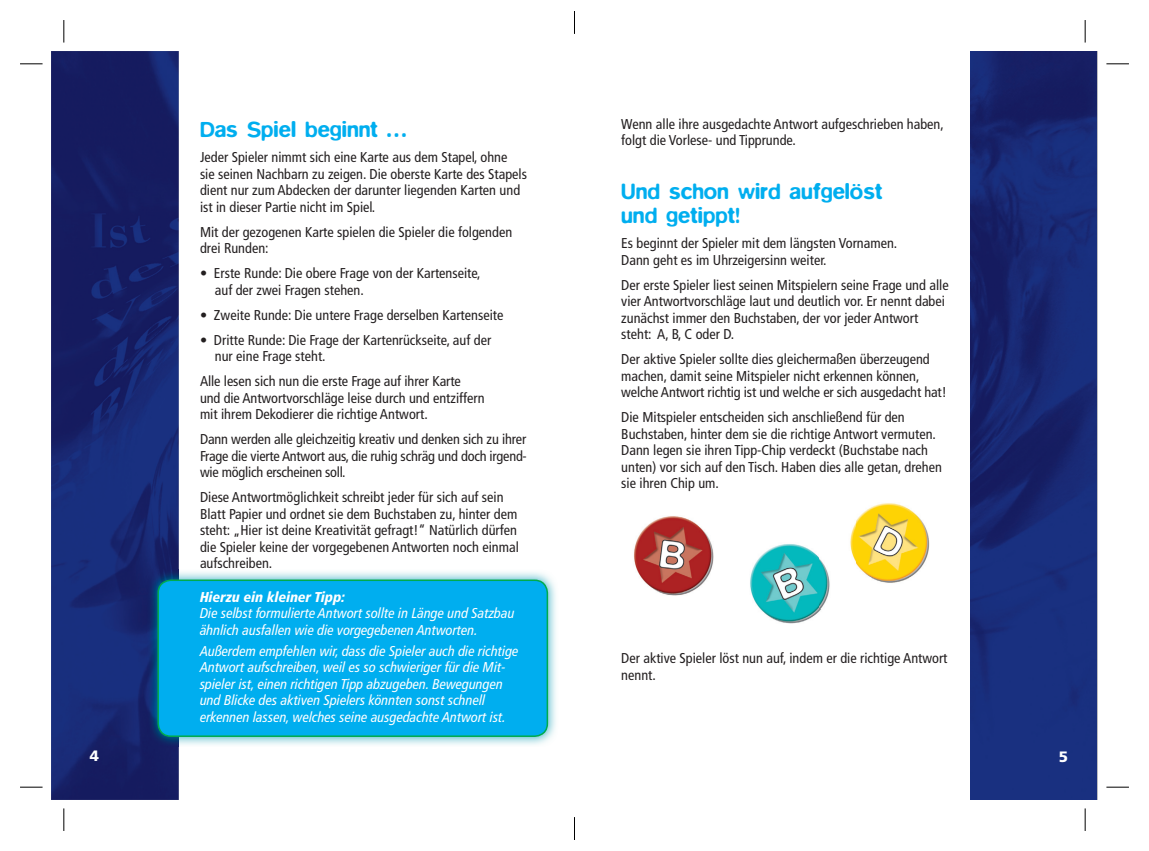
<style>
.page{position:relative;width:1149px;height:851px;background:#fff}
.page>*{position:absolute;margin:0;border:0;box-sizing:border-box;transform-origin:0 0}
.t1{font:500 22.5px/24px "Blur";color:#00aeef}
.t2{font:900 15px "Frutiger LT Pro";color:#fff}
.t3{font:condensed 14.25px/16.5px "Frutiger LT Pro";color:#231f20}
.t4{font:italic condensed 14.25px/16.5px "Frutiger LT Pro";color:#fff}
.t5{font:italic 900 condensed 14.25px "Frutiger LT Pro";color:#fff}
</style>
<div class="page">
<img style="left:51px;top:51px;width:128px;height:748px">
<img style="left:148px;top:569px;width:408px;height:177px">
<div style="left:158px;top:580px;width:389px;height:156px;background:#00aeef;border-radius:13px"></div>
<div style="left:157px;top:579px;width:391px;height:157px;border:2px solid #00ab4d;border-radius:13px"></div>
<img style="left:970px;top:51px;width:126px;height:748px">
<img style="left:750px;top:544px;width:72px;height:80px">
<img style="left:634px;top:516px;width:80px;height:80px">
<img style="left:855px;top:503px;width:75px;height:80px">
<img style="left:819px;top:524px;width:36px;height:84px">
<svg style="left:20px;top:64px;width:23px;height:1px"></svg>
<svg style="left:1106px;top:64px;width:22px;height:1px"></svg>
<svg style="left:20px;top:786px;width:23px;height:1px"></svg>
<svg style="left:1106px;top:786px;width:22px;height:1px"></svg>
<svg style="left:64px;top:20px;width:1px;height:23px"></svg>
<svg style="left:64px;top:808px;width:1px;height:22px"></svg>
<svg style="left:1084px;top:20px;width:1px;height:23px"></svg>
<svg style="left:1084px;top:808px;width:1px;height:22px"></svg>
<svg style="left:574px;top:11px;width:1px;height:23px"></svg>
<svg style="left:574px;top:817px;width:1px;height:22px"></svg>
<p class="t2" style="left:90px;top:750px;width:11px">4</p>
<h1 class="t1" style="left:200px;top:119px;width:207px">Das Spiel beginnt …</h1>
<p class="t3" style="left:200px;top:150px;width:328px">Jeder Spieler nimmt sich eine Karte aus dem Stapel, ohne<br>sie seinen Nachbarn zu zeigen. Die oberste Karte des Stapels dient nur zum Abdecken der darunter liegenden Karten und ist in dieser Partie nicht im Spiel.</p>
<p class="t3" style="left:200px;top:224px;width:313px">Mit der gezogenen Karte spielen die Spieler die folgenden drei Runden:</p>
<p class="t3" style="left:215px;top:266px;width:267px;text-indent:-15px">• Erste Runde: Die obere Frage von der Kartenseite, auf der zwei Fragen stehen.</p>
<p class="t3" style="left:200px;top:307px;width:305px">• Zweite Runde: Die untere Frage derselben Kartenseite</p>
<p class="t3" style="left:215px;top:332px;width:278px;text-indent:-15px">• Dritte Runde: Die Frage der Kartenrückseite, auf der nur eine Frage steht.</p>
<p class="t3" style="left:200px;top:374px;width:286px">Alle lesen sich nun die erste Frage auf ihrer Karte und die Antwortvorschläge leise durch und entziffern mit ihrem Dekodierer die richtige Antwort.</p>
<p class="t3" style="left:200px;top:432px;width:328px;text-align:justify">Dann werden alle gleichzeitig kreativ und denken sich zu ihrer Frage die vierte Antwort aus, die ruhig schräg und doch irgend&shy;wie möglich erscheinen soll.</p>
<p class="t3" style="left:200px;top:490px;width:320px">Diese Antwortmöglichkeit schreibt jeder für sich auf sein Blatt Papier und ordnet sie dem Buchstaben zu, hinter dem steht: „Hier ist deine Kreativität gefragt!“ Natürlich dürfen die Spieler keine der vorgegebenen Antworten noch einmal aufschreiben.</p>
<p class="t5" style="left:200px;top:591px;width:147px">Hierzu ein kleiner Tipp:</p>
<p class="t4" style="left:200px;top:606px;width:316px">Die selbst formulierte Antwort sollte in Länge und Satzbau ähnlich ausfallen wie die vorgegebenen Antworten.</p>
<p class="t4" style="left:200px;top:643px;width:320px">Außerdem empfehlen wir, dass die Spieler auch die richtige Antwort aufschreiben, weil es so schwieriger für die Mit&shy;spieler ist, einen richtigen Tipp abzugeben. Bewegungen und Blicke des aktiven Spielers könnten sonst schnell erkennen lassen, welches seine ausgedachte Antwort ist.</p>
<p class="t3" style="left:621px;top:116px;width:324px">Wenn alle ihre ausgedachte Antwort aufgeschrieben haben, folgt die Vorlese- und Tipprunde.</p>
<h1 class="t1" style="left:621px;top:181px;width:263px">Und schon wird aufgelöst und getippt!</h1>
<p class="t3" style="left:621px;top:236px;width:277px">Es beginnt der Spieler mit dem längsten Vornamen.<br>Dann geht es im Uhrzeigersinn weiter.</p>
<p class="t3" style="left:621px;top:277px;width:329px">Der erste Spieler liest seinen Mitspielern seine Frage und alle vier Antwortvorschläge laut und deutlich vor. Er nennt dabei zunächst immer den Buchstaben, der vor jeder Antwort steht: A, B, C oder D.</p>
<p class="t3" style="left:621px;top:352px;width:327px">Der aktive Spieler sollte dies gleichermaßen überzeugend machen, damit seine Mitspieler nicht erkennen können, welche Antwort richtig ist und welche er sich ausgedacht hat!</p>
<p class="t3" style="left:621px;top:410px;width:322px">Die Mitspieler entscheiden sich anschließend für den Buchstaben, hinter dem sie die richtige Antwort vermuten.<br>Dann legen sie ihren Tipp-Chip verdeckt (Buchstabe nach unten) vor sich auf den Tisch. Haben dies alle getan, drehen sie ihren Chip um.</p>
<p class="t3" style="left:621px;top:651px;width:327px">Der aktive Spieler löst nun auf, indem er die richtige Antwort nennt.</p>
<p class="t2" style="left:1058px;top:750px;width:11px">5</p>
</div>
